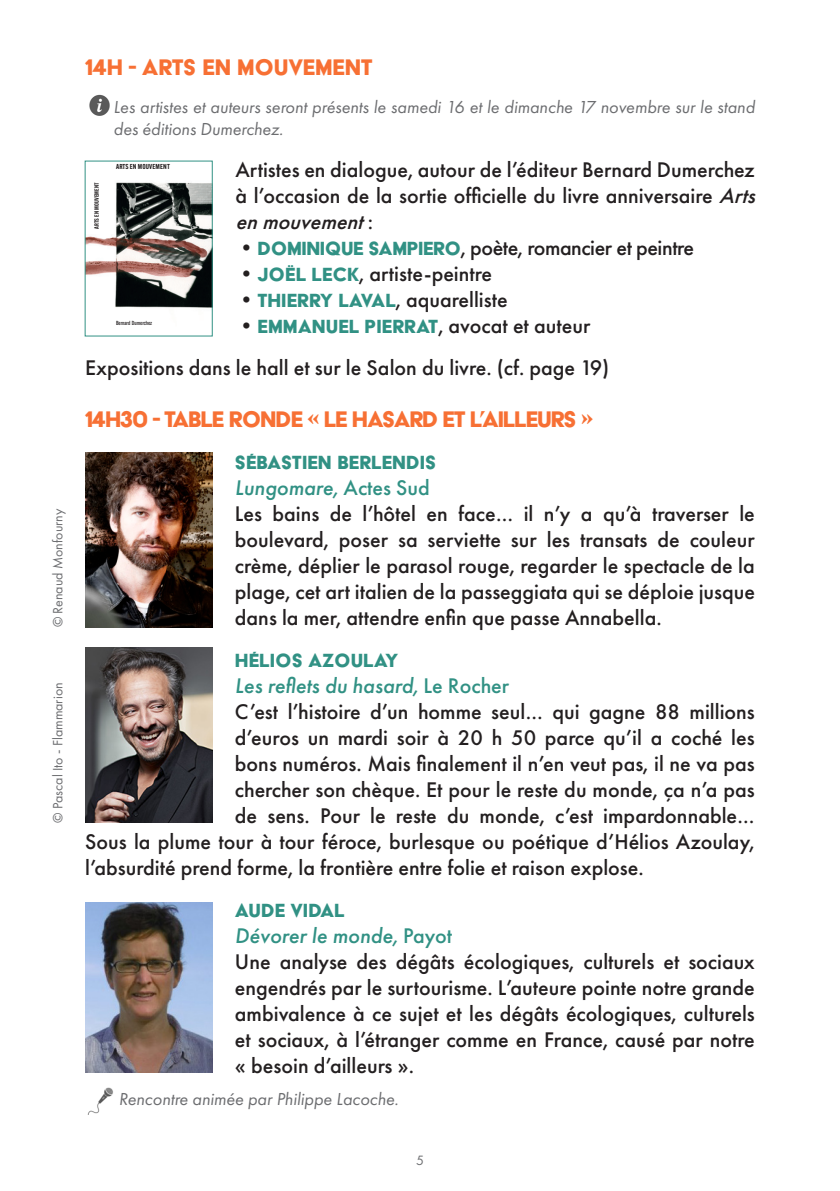
<style>
.page{position:relative;width:840px;height:1191px;background:#fff}
.page>*{position:absolute;margin:0;border:0;box-sizing:border-box;transform-origin:0 0}
.t1{font:26px "Acier BAT Text Solid";letter-spacing:-.04em;color:#f77034}
.t2{font:26px "Acier BAT Text Solid";letter-spacing:-.01em;color:#f77034}
.t3{font:500 22px/26px "Futura PT";color:#231f20;text-align:justify}
.t4{font:italic 500 22px "Futura PT";color:#319184}
.t5{font:500 22px "Futura PT";letter-spacing:-.02em;color:#231f20}
.t6{font:22px "Acier BAT Text Solid";color:#319184}
.t7{font:italic 18px/22px "Futura PT";color:#6c6d70}
.t8{font:14px "Futura PT";color:#6c6d70}
.t9{font:600 7px "Alternate Gothic ATF";letter-spacing:.02em;color:#231f20}
.t10{font:600 6px "Alternate Gothic ATF";letter-spacing:.02em;color:#231f20}
.t11{font:500 5.8px "Alternate Gothic ATF";letter-spacing:-.01em;color:#231f20}
.s1{font-style:italic}
.s2{font-family:"Acier BAT Text Solid";font-weight:400;color:#319184}
.s3{font-style:normal}
</style>
<div class="page">
<img style="left:87px;top:182px;width:124px;height:126px">
<div style="left:85px;top:161px;width:128px;height:175px;border:1px solid #319184"></div>
<img style="left:89px;top:94px;width:21px;height:22px">
<img style="left:85px;top:452px;width:127px;height:175px">
<img style="left:85px;top:648px;width:127px;height:175px">
<img style="left:85px;top:902px;width:127px;height:170px">
<img style="left:88px;top:1087px;width:25px;height:27px">
<p class="t8" style="left:49px;top:627px;width:120px;rotate:-90deg">© Renaud Monfourny</p>
<p class="t8" style="left:49px;top:823px;width:142px;rotate:-90deg">© Pascal Ito - Flammarion</p>
<p class="t2" style="left:85px;top:53px;width:289px">14H - ARTS EN MOUVEMENT</p>
<p class="t7" style="left:113px;top:96px;width:642px">Les artistes et auteurs seront présents le samedi 16 et le dimanche 17 novembre sur le stand des éditions Dumerchez.</p>
<p class="t3" style="left:235px;top:157px;width:524px;text-align:left">Artistes en dialogue, autour de l’éditeur Bernard Dumerchez à l’occasion de la sortie officielle du livre anniversaire <span class="s1">Arts en mouvement</span> :</p>
<p class="t5" style="left:235px;top:234px;width:460px">•<span class="s2">DOMINIQUE SAMPIERO</span>, poète, romancier et peintre</p>
<p class="t3" style="left:235px;top:261px;width:258px">•<span class="s2">JOËL LECK</span>, artiste-peintre</p>
<p class="t3" style="left:235px;top:287px;width:273px">•<span class="s2">THIERRY LAVAL</span>, aquarelliste</p>
<p class="t3" style="left:235px;top:313px;width:356px">•<span class="s2">EMMANUEL PIERRAT</span>, avocat et auteur</p>
<p class="t3" style="left:85px;top:355px;width:525px">Expositions dans le hall et sur le Salon du livre. (cf. page 19)</p>
<p class="t1" style="left:85px;top:405px;width:509px">14H30 - TABLE RONDE « LE HASARD ET L’AILLEURS »</p>
<p class="t6" style="left:235px;top:451px;width:203px">SÉBASTIEN BERLENDIS</p>
<p class="t4" style="left:235px;top:474px;width:196px">Lungomare, <span class="s3">Actes Sud</span></p>
<p class="t3" style="left:235px;top:501px;width:521px">Les bains de l’hôtel en face… il n’y a qu’à traverser le boulevard, poser sa serviette sur les transats de couleur crème, déplier le parasol rouge, regarder le spectacle de la plage, cet art italien de la passeggiata qui se déploie jusque dans la mer, attendre enfin que passe Annabella.</p>
<p class="t6" style="left:235px;top:649px;width:165px">HÉLIOS AZOULAY</p>
<p class="t4" style="left:235px;top:672px;width:275px">Les reflets du hasard, <span class="s3">Le Rocher</span></p>
<p class="t3" style="left:235px;top:699px;width:521px">C’est l’histoire d’un homme seul… qui gagne 88 millions</p>
<p class="t3" style="left:235px;top:725px;width:521px">d’euros un mardi soir à 20 h 50 parce qu’il a coché les</p>
<p class="t3" style="left:235px;top:751px;width:521px">bons numéros. Mais finalement il n’en veut pas, il ne va pas</p>
<p class="t3" style="left:235px;top:777px;width:521px">chercher son chèque. Et pour le reste du monde, ça n’a pas</p>
<p class="t3" style="left:235px;top:803px;width:521px">de sens. Pour le reste du monde, c’est impardonnable…</p>
<p class="t3" style="left:85px;top:829px;width:670px">Sous la plume tour à tour féroce, burlesque ou poétique d’Hélios Azoulay,</p>
<p class="t3" style="left:85px;top:855px;width:560px">l’absurdité prend forme, la frontière entre folie et raison explose.</p>
<p class="t6" style="left:235px;top:899px;width:111px">AUDE VIDAL</p>
<p class="t4" style="left:235px;top:922px;width:218px">Dévorer le monde, <span class="s3">Payot</span></p>
<p class="t3" style="left:235px;top:949px;width:521px">Une analyse des dégâts écologiques, culturels et sociaux engendrés par le surtourisme. L’auteure pointe notre grande ambivalence à ce sujet et les dégâts écologiques, culturels et sociaux, à l’étranger comme en France, causé par notre « besoin d’ailleurs ».</p>
<p class="t7" style="left:119px;top:1088px;width:281px">Rencontre animée par Philippe Lacoche.</p>
<p class="t9" style="left:116px;top:162px;width:55px">ARTS EN MOUVEMENT</p>
<p class="t10" style="left:93px;top:229px;width:48px;rotate:-90deg">ARTS EN MOUVEMENT</p>
<p class="t11" style="left:116px;top:320px;width:38px">Bernard Dumerchez</p>
<p class="t8" style="left:416px;top:1152px;width:9px">5</p>
</div>
